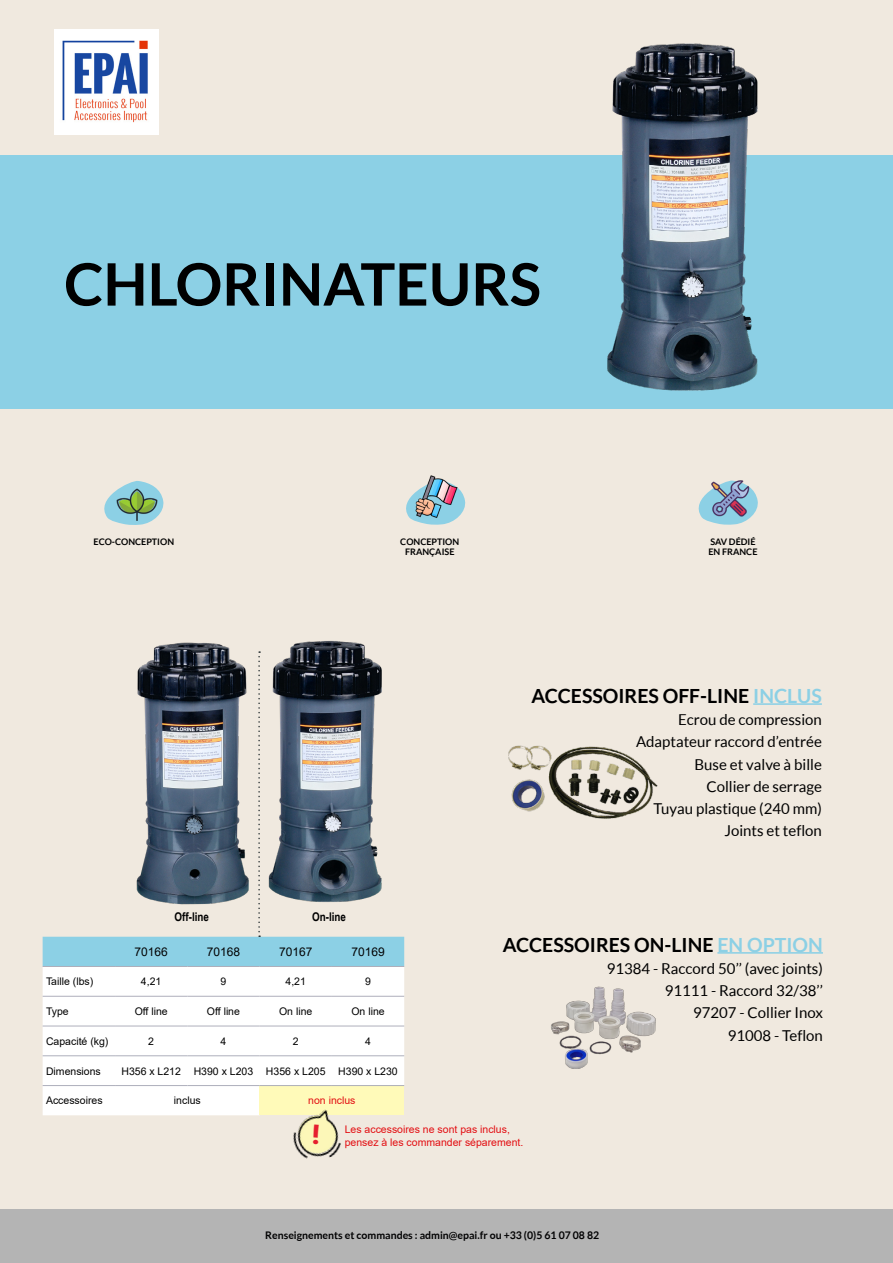
<style>
.page{position:relative;width:893px;height:1263px;background:#f0e9df}
.page>*{position:absolute;margin:0;border:0;box-sizing:border-box;transform-origin:0 0}
.t1{font:700 58.5px "Lato";color:#000}
.t2{font:700 19.5px "Lato";color:#000}
.t3{font:15px/22.2px "Lato";color:#000;text-align:right}
.t4{font:12px "Arial";color:#020203}
.t5{font:700 12px "Arial Narrow";color:#000}
.t6{font:10.5px "Arial";color:#000}
.t7{font:10.5px "Arial";color:#e30f13}
.t8{font:700 10.5px "Lato";color:#020203}
.t9{font:700 9px/10.8px "Lato";color:#000}
.s1{color:#8cd0e5}
</style>
<div class="page">
<div style="left:0;top:1209px;width:893px;height:54px;background:#b4b4b4"></div>
<div style="left:0;top:155px;width:893px;height:254px;background:#8cd0e5"></div>
<img style="left:54px;top:30px;width:105px;height:105px">
<hr style="left:753px;top:703px;width:69px;height:2px;background:#8cd0e5">
<hr style="left:717px;top:952px;width:106px;height:2px;background:#8cd0e5">
<img style="left:508px;top:745px;width:150px;height:74px">
<img style="left:551px;top:986px;width:105px;height:83px">
<img style="left:154px;top:640px;width:211px;height:11px">
<div style="left:43px;top:967px;width:361px;height:148px;background:#fff"></div>
<div style="left:260px;top:1085px;width:144px;height:30px;background:#fffab9"></div>
<hr style="left:43px;top:966px;width:72px;height:1px;background:#aeafbb">
<hr style="left:115px;top:966px;width:72px;height:1px;background:#aeafbb">
<hr style="left:187px;top:966px;width:73px;height:1px;background:#aeafbb">
<hr style="left:260px;top:966px;width:72px;height:1px;background:#aeafbb">
<hr style="left:332px;top:966px;width:72px;height:1px;background:#aeafbb">
<hr style="left:43px;top:996px;width:72px;height:1px;background:#aeafbb">
<hr style="left:115px;top:996px;width:72px;height:1px;background:#aeafbb">
<hr style="left:187px;top:996px;width:73px;height:1px;background:#aeafbb">
<hr style="left:260px;top:996px;width:72px;height:1px;background:#aeafbb">
<hr style="left:332px;top:996px;width:72px;height:1px;background:#aeafbb">
<hr style="left:43px;top:1026px;width:72px;height:1px;background:#aeafbb">
<hr style="left:115px;top:1026px;width:72px;height:1px;background:#aeafbb">
<hr style="left:187px;top:1026px;width:73px;height:1px;background:#aeafbb">
<hr style="left:260px;top:1026px;width:72px;height:1px;background:#aeafbb">
<hr style="left:332px;top:1026px;width:72px;height:1px;background:#aeafbb">
<hr style="left:43px;top:1055px;width:72px;height:1px;background:#aeafbb">
<hr style="left:43px;top:1085px;width:72px;height:1px;background:#aeafbb">
<hr style="left:115px;top:1055px;width:72px;height:1px;background:#aeafbb">
<hr style="left:115px;top:1085px;width:72px;height:1px;background:#aeafbb">
<hr style="left:187px;top:1055px;width:73px;height:1px;background:#aeafbb">
<hr style="left:187px;top:1085px;width:73px;height:1px;background:#aeafbb">
<hr style="left:260px;top:1055px;width:72px;height:1px;background:#aeafbb">
<hr style="left:332px;top:1055px;width:72px;height:1px;background:#aeafbb">
<hr style="left:260px;top:1085px;width:72px;height:1px;background:#aeafbb">
<hr style="left:332px;top:1085px;width:72px;height:1px;background:#aeafbb">
<svg style="left:43px;top:651px;width:361px;height:315px"></svg>
<img style="left:607px;top:43px;width:151px;height:348px">
<img style="left:293px;top:1109px;width:48px;height:50px">
<svg style="left:104px;top:491px;width:60px;height:34px"></svg>
<img style="left:115px;top:481px;width:44px;height:41px">
<svg style="left:698px;top:488px;width:60px;height:37px"></svg>
<svg style="left:406px;top:488px;width:60px;height:37px"></svg>
<img style="left:415px;top:475px;width:43px;height:43px">
<img style="left:710px;top:480px;width:41px;height:38px">
<svg style="left:313px;top:1125px;width:6px;height:20px"></svg>
<h1 class="t1" style="left:64px;top:251px;width:478px">CHLORINATEURS</h1>
<p class="t9" style="left:94px;top:536px;width:82px">ECO-CONCEPTION</p>
<p class="t9" style="left:708px;top:536px;width:51px">SAV DÉDIÉ<br>EN FRANCE</p>
<p class="t9" style="left:400px;top:536px;width:61px;text-align:center">CONCEPTION<br>FRANÇAISE</p>
<p class="t5" style="left:175px;top:907px;width:36px">Off-line</p>
<p class="t5" style="left:312px;top:908px;width:35px">On-line</p>
<h2 class="t2" style="left:531px;top:685px;width:292px">ACCESSOIRES OFF-LINE <span class="s1">INCLUS</span></h2>
<p class="t3" style="left:636px;top:708px;width:187px">Ecrou de compression<br>Adaptateur raccord d’entrée<br>Buse et valve à bille<br>Collier de serrage<br>Tuyau plastique (240 mm)<br>Joints et teflon</p>
<h2 class="t2" style="left:503px;top:933px;width:322px">ACCESSOIRES ON-LINE <span class="s1">EN OPTION</span></h2>
<p class="t3" style="left:607px;top:957px;width:218px">91384 - Raccord 50’’ (avec joints)<br>91111 - Raccord 32/38’’<br>97207 - Collier Inox<br>91008 - Teflon</p>
<p class="t4" style="left:135px;top:943px;width:35px">70166</p>
<p class="t4" style="left:207px;top:943px;width:35px">70168</p>
<p class="t4" style="left:279px;top:943px;width:35px">70167</p>
<p class="t4" style="left:351px;top:943px;width:35px">70169</p>
<p class="t6" style="left:46px;top:974px;width:49px">Taille (lbs)</p>
<p class="t6" style="left:141px;top:974px;width:22px">4,21</p>
<p class="t6" style="left:221px;top:974px;width:7px">9</p>
<p class="t6" style="left:286px;top:974px;width:22px">4,21</p>
<p class="t6" style="left:365px;top:974px;width:7px">9</p>
<p class="t6" style="left:46px;top:1004px;width:24px">Type</p>
<p class="t6" style="left:135px;top:1004px;width:35px">Off line</p>
<p class="t6" style="left:207px;top:1004px;width:35px">Off line</p>
<p class="t6" style="left:279px;top:1004px;width:35px">On line</p>
<p class="t6" style="left:351px;top:1004px;width:35px">On line</p>
<p class="t6" style="left:46px;top:1034px;width:64px">Capacité (kg)</p>
<p class="t6" style="left:148px;top:1034px;width:7px">2</p>
<p class="t6" style="left:221px;top:1034px;width:7px">4</p>
<p class="t6" style="left:293px;top:1034px;width:7px">2</p>
<p class="t6" style="left:365px;top:1034px;width:7px">4</p>
<p class="t6" style="left:46px;top:1063px;width:56px">Dimensions</p>
<p class="t6" style="left:121px;top:1063px;width:278px">H356 x L212 H390 x L203 H356 x L205 H390 x L230</p>
<p class="t6" style="left:46px;top:1093px;width:58px">Accessoires</p>
<p class="t6" style="left:174px;top:1093px;width:28px">inclus</p>
<p class="t7" style="left:308px;top:1093px;width:49px">non inclus</p>
<p class="t7" style="left:345px;top:1122px;width:167px">Les accessoires ne sont pas inclus,</p>
<p class="t7" style="left:345px;top:1135px;width:180px">pensez à les commander séparement.</p>
<p class="t8" style="left:265px;top:1229px;width:335px">Renseignements et commandes : admin@epai.fr ou +33 (0)5 61 07 08 82</p>
</div>
